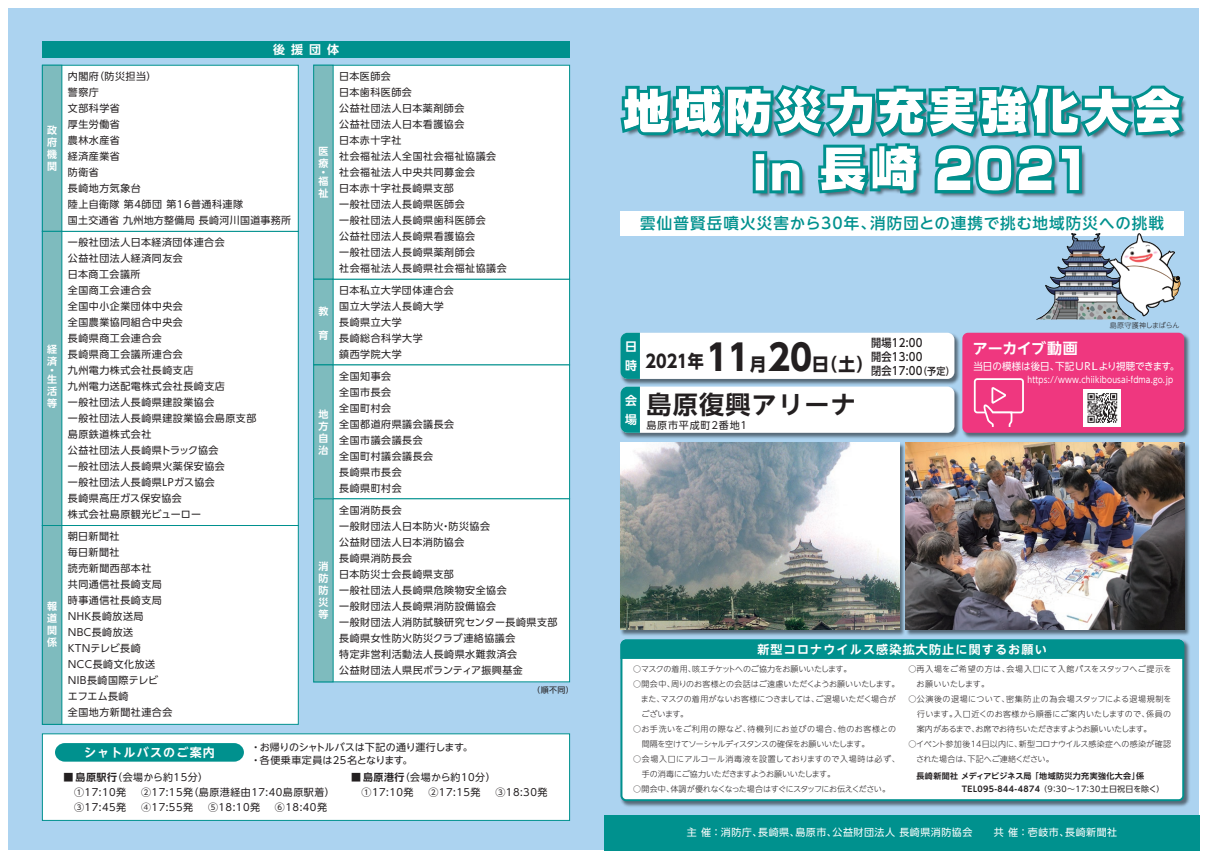
<style>
.page{position:relative;width:1208px;height:859px;background:#fff}
.page>*{position:absolute;margin:0;border:0;box-sizing:border-box;transform-origin:0 0}
.t1{font:700 25.1px "UD Shin Go NT Pro De";letter-spacing:.05em;color:#231f20}
.t2{font:700 17.8px "UD Shin Go NT Pro";color:#231f20;scale:.9 1}
.t3{font:500 15.5px "UD Shin Go NT Pro";letter-spacing:.075em;color:#00918e}
.t4{font:700 15px "UD Shin Go NT Pro De";letter-spacing:-.015em;color:#fff}
.t5{font:700 12px "UD Shin Go NT Pro De";letter-spacing:.1em;color:#fff}
.t6{font:700 12px "UD Shin Go Pro De";color:#fff}
.t7{font:700 11.9px "UD Shin Go NT Pro De";color:#fff}
.t8{font:500 11.3px/13.8px "UD Shin Go NT Pro";letter-spacing:.025em;color:#231f20;scale:.9 1}
.t9{font:10px/16px "UD Shin Go Pro";letter-spacing:.05em;color:#231f20}
.t10{font:10px/15px "UD Shin Go NT Pro";letter-spacing:.05em;color:#231f20}
.t11{font:10px "UD Shin Go Pro";letter-spacing:.05em;color:#fff}
.t12{font:10px/13px "UD Shin Go NT Pro";color:#231f20}
.t13{font:700 10px/12px "UD Shin Go Pro De";color:#fff}
.t14{font:10px "UD Shin Go NT Pro";letter-spacing:-.005em;color:#fff;scale:.95 1}
.t15{font:10px "UD Shin Go NT Pro";letter-spacing:.08em;color:#231f20}
.t16{font:8.8px "UD Shin Go NT Pro";letter-spacing:.025em;color:#fff}
.t17{font:300 8px/15px "UD Shin Go NT Pro";letter-spacing:-.005em;color:#231f20}
.t18{font:300 8px "UD Shin Go NT Pro";letter-spacing:-.045em;color:#231f20}
.t19{font:300 8px/15px "UD Shin Go NT Pro";letter-spacing:.05em;color:#231f20}
.t20{font:8px "UD Shin Go NT Pro";letter-spacing:.035em;color:#231f20}
.t21{font:700 8px "UD Shin Go NT Pro De";letter-spacing:.05em;color:#231f20}
.t22{font:8px "UD Shin Go Pro";color:#231f20}
.t23{font:300 7px "UD Shin Go NT Pro";letter-spacing:-.005em;color:#231f20}
.s1{font-family:"UD Shin Go NT Pro De";font-weight:700}
.s2{font-family:"Koz Go Pr 6 N"}
.s3{font-size:35.6px}
.s4{font-size:10px}
</style>
<div class="page">
<div style="left:9px;top:9px;width:1190px;height:841px;background:#acd3f0"></div>
<div style="left:620px;top:211px;width:564px;height:25px;background:#fff"></div>
<img style="left:620px;top:442px;width:284px;height:194px">
<img style="left:620px;top:443px;width:279px;height:187px">
<img style="left:904px;top:442px;width:286px;height:194px">
<img style="left:905px;top:443px;width:279px;height:187px">
<img style="left:621px;top:332px;width:569px;height:107px">
<div style="left:962px;top:333px;width:222px;height:100px;background:#ef377f;border-radius:6px"></div>
<div style="left:1083px;top:389px;width:38px;height:38px;background:#fff"></div>
<svg style="left:1087px;top:393px;width:30px;height:30px"></svg>
<div style="left:974px;top:378px;width:50px;height:35px;border:2px solid #fff;border-radius:3px"></div>
<svg style="left:983px;top:387px;width:30px;height:40px"></svg>
<img style="left:621px;top:640px;width:569px;height:167px">
<div style="left:620px;top:659px;width:564px;height:142px;background:#fff"></div>
<svg style="left:620px;top:639px;width:564px;height:20px;background:#03928f"></svg>
<div style="left:42px;top:65px;width:257px;height:167px;background:#fff;border:1px solid #00918e"></div>
<div style="left:42px;top:65px;width:20px;height:166px;background:#7ebbbe"></div>
<div style="left:42px;top:65px;width:20px;height:167px;border:1px solid #00918e"></div>
<div style="left:42px;top:231px;width:257px;height:295px;background:#fff;border:1px solid #00918e"></div>
<div style="left:42px;top:231px;width:20px;height:294px;background:#7ebbbe"></div>
<div style="left:42px;top:231px;width:20px;height:295px;border:1px solid #00918e"></div>
<div style="left:620px;top:333px;width:334px;height:46px;background:#fff;border-radius:7px"></div>
<svg style="left:620px;top:333px;width:20px;height:46px"></svg>
<div style="left:620px;top:387px;width:334px;height:46px;background:#fff;border-radius:7px"></div>
<svg style="left:620px;top:387px;width:20px;height:46px"></svg>
<img style="left:1036px;top:233px;width:145px;height:87px">
<div style="left:604px;top:815px;width:595px;height:35px;background:#00918e"></div>
<div style="left:42px;top:41px;width:527px;height:17px;background:#00918e"></div>
<div style="left:42px;top:525px;width:257px;height:200px;background:#fff;border:1px solid #00918e"></div>
<div style="left:42px;top:733px;width:528px;height:88px;background:#fff;border:1px solid #00918e"></div>
<div style="left:42px;top:525px;width:20px;height:199px;background:#7ebbbe"></div>
<div style="left:42px;top:525px;width:20px;height:200px;border:1px solid #00918e"></div>
<div style="left:313px;top:65px;width:257px;height:215px;background:#fff;border:1px solid #00918e"></div>
<div style="left:314px;top:65px;width:19px;height:214px;background:#7ebbbe"></div>
<div style="left:313px;top:65px;width:20px;height:215px;border:1px solid #00918e"></div>
<div style="left:313px;top:279px;width:257px;height:86px;background:#fff;border:1px solid #00918e"></div>
<div style="left:314px;top:279px;width:19px;height:86px;background:#7ebbbe"></div>
<div style="left:313px;top:279px;width:20px;height:86px;border:1px solid #00918e"></div>
<div style="left:313px;top:365px;width:257px;height:134px;background:#fff"></div>
<div style="left:314px;top:365px;width:19px;height:134px;background:#7ebbbe"></div>
<div style="left:313px;top:365px;width:20px;height:134px;border:1px solid #00918e"></div>
<div style="left:313px;top:498px;width:257px;height:184px;background:#fff;border:1px solid #00918e"></div>
<div style="left:314px;top:499px;width:19px;height:183px;background:#7ebbbe"></div>
<div style="left:313px;top:498px;width:20px;height:184px;border:1px solid #00918e"></div>
<img style="left:644px;top:100px;width:542px;height:98px">
<svg style="left:620px;top:85px;width:564px;height:52px;background:#99cdd2"></svg>
<svg style="left:752px;top:151px;width:50px;height:42px"></svg>
<svg style="left:818px;top:143px;width:102px;height:51px;background:#9dcfd3"></svg>
<svg style="left:934px;top:145px;width:147px;height:49px;background:#95ccd0"></svg>
<svg style="left:55px;top:743px;width:189px;height:19px;background:#0b9593"></svg>
<p class="t13" style="left:47px;top:124px;width:11px;text-align:justify">政府機関</p>
<p class="t13" style="left:47px;top:343px;width:11px">経済</p>
<p class="t13" style="left:47px;top:365px;width:11px;line-height:9.2px">・生</p>
<p class="t13" style="left:47px;top:385px;width:11px">活等</p>
<p class="t13" style="left:47px;top:600px;width:11px;text-align:justify">報道関係</p>
<p class="t6" style="left:273px;top:40px;width:67px">後援団体</p>
<p class="t9" style="left:68px;top:68px;width:225px">内閣府（防災担当）<br>警察庁<br>文部科学省<br>厚生労働省<br>農林水産省<br>経済産業省<br>防衛省<br>長崎地方気象台<br>陸上自衛隊 第4師団 第16普通科連隊<br>国土交通省 九州地方整備局 長崎河川国道事務所</p>
<p class="t9" style="left:68px;top:234px;width:190px">一般社団法人日本経済団体連合会<br>公益社団法人経済同友会<br>日本商工会議所<br>全国商工会連合会<br>全国中小企業団体中央会<br>全国農業協同組合中央会<br>長崎県商工会連合会<br>長崎県商工会議所連合会<br>九州電力株式会社長崎支店<br>九州電力送配電株式会社長崎支店<br>一般社団法人長崎県建設業協会<br>一般社団法人長崎県建設業協会島原支部島原鉄道株式会社<br>公益社団法人長崎県トラック協会<br>一般社団法人長崎県火薬保安協会<br>一般社団法人長崎県ＬＰガス協会<br>長崎県高圧ガス保安協会<br>株式会社島原観光ビューロー</p>
<p class="t9" style="left:66px;top:528px;width:108px">朝日新聞社<br>毎日新聞社<br>読売新聞西部本社<br>共同通信社長崎支局時事通信社長崎支局<br>ＮＨＫ長崎放送局<br>ＮＢＣ長崎放送<br>ＫＴＮテレビ長崎<br>ＮＣＣ長崎文化放送<br>ＮＩＢ長崎国際テレビ<br>エフエム長崎<br>全国地方新聞社連合会</p>
<p class="t13" style="left:318px;top:145px;width:11px">医療</p>
<p class="t13" style="left:318px;top:168px;width:11px;line-height:9.2px">・福</p>
<p class="t13" style="left:318px;top:187px;width:11px">祉</p>
<p class="t13" style="left:318px;top:305px;width:11px">教</p>
<p class="t13" style="left:318px;top:329px;width:11px">育</p>
<p class="t13" style="left:318px;top:407px;width:11px;text-align:justify">地方自治</p>
<p class="t13" style="left:318px;top:559px;width:11px;text-align:justify">消防防災等</p>
<p class="t9" style="left:339px;top:68px;width:169px">日本医師会<br>日本歯科医師会<br>公益社団法人日本薬剤師会<br>公益社団法人日本看護協会<br>日本赤十字社<br>社会福祉法人全国社会福祉協議会社会福祉法人中央共同募金会<br>日本赤十字社長崎県支部<br>一般社団法人長崎県医師会<br>一般社団法人長崎県歯科医師会<br>公益社団法人長崎県看護協会<br>一般社団法人長崎県薬剤師会<br>社会福祉法人長崎県社会福祉協議会</p>
<p class="t9" style="left:339px;top:282px;width:116px">日本私立大学団体連合会国立大学法人長崎大学長崎県立大学<br>長崎総合科学大学<br>鎮西学院大学</p>
<p class="t9" style="left:339px;top:368px;width:116px">全国知事会<br>全国市長会<br>全国町村会<br>全国都道府県議会議長会全国市議会議長会<br>全国町村議会議長会<br>長崎県市長会<br>長崎県町村会</p>
<p class="t9" style="left:339px;top:502px;width:220px">全国消防長会<br>一般財団法人日本防火・防災協会<br>公益財団法人日本消防協会<br>長崎県消防長会<br>日本防災士会長崎県支部<br>一般社団法人長崎県危険物安全協会<br>一般財団法人長崎県消防設備協会<br>一般財団法人消防試験研究センター長崎県支部長崎県女性防火防災クラブ連絡協議会<br>特定非営利活動法人長崎県水難救済会<br>公益財団法人県民ボランティア振興基金</p>
<p class="t22" style="left:532px;top:683px;width:43px">（順不同）</p>
<p class="t5" style="left:84px;top:743px;width:132px">シャトルバスのご案内</p>
<p class="t12" style="left:251px;top:740px;width:223px">・お帰りのシャトルバスは下記の通り運行します。・各便乗車定員は25名となります。</p>
<p class="t10" style="left:64px;top:769px;width:273px"><span class="s1">■ 島原駅行</span>（会場から約15分）<br>　①17:10発 　②17:15発（島原港経由17:40島原駅着）　③17:45発　 <span class="s2">④</span>17:55発　 ⑤18:10発　 ⑥18:40発</p>
<p class="t10" style="left:351px;top:769px;width:198px"><span class="s1">■ 島原港行</span>（会場から約10分）　①17:10発　 ②17:15発　 ③18:30発</p>
<h3 class="t3" style="left:640px;top:210px;width:525px">雲仙普賢岳噴火災害から30年、消防団との連携で挑む地域防災への挑戦</h3>
<h2 class="t2" style="left:645px;top:348px;width:254px">2021年 <span class="s3">11</span>月<span class="s3">20</span>日（土）</h2>
<p class="t8" style="left:871px;top:336px;width:59px">開場12:00開会13:00</p>
<p class="t7" style="left:625px;top:337px;width:13px">日</p>
<p class="t7" style="left:625px;top:356px;width:13px">時</p>
<p class="t8" style="left:871px;top:363px;width:95px">閉会17:00<span class="s4">（予定）</span></p>
<h1 class="t1" style="left:625px;top:384px;width:232px"><sup>会</sup> 島原復興アリーナ</h1>
<p class="t15" style="left:646px;top:417px;width:102px">島原市平成町2番地1</p>
<p class="t7" style="left:625px;top:410px;width:13px">場</p>
<p class="t23" style="left:1109px;top:319px;width:71px">島原守護神しまばらん</p>
<h3 class="t4" style="left:973px;top:336px;width:106px">アーカイブ動画</h3>
<p class="t14" style="left:973px;top:358px;width:218px">当日の模様は後日、下記URＬより視聴できます。</p>
<p class="t16" style="left:973px;top:373px;width:201px">　　　　　　https://www.chiikibousai-fdma.go.jp</p>
<p class="t5" style="left:757px;top:639px;width:291px">新型コロナウイルス感染拡大防止に関するお願い</p>
<p class="t18" style="left:633px;top:662px;width:220px">○マスクの着用、咳エチケットへのご協力をお願いいたします。</p>
<p class="t17" style="left:641px;top:676px;width:260px;text-indent:-8px">○開会中、周りのお客様との会話はご遠慮いただくようお願いいたします。また、マスクの着用がないお客様につきましては、ご退場いただく場合がございます。</p>
<p class="t17" style="left:641px;top:721px;width:256px;text-indent:-8px">○お手洗いをご利用の際など、待機列にお並びの場合、他のお客様との間隔を空けてソーシャルディスタンスの確保をお願いいたします。</p>
<p class="t17" style="left:642px;top:751px;width:259px;text-indent:-9px">○会場入口にアルコール消毒液を設置しておりますので入場時は必ず、手の消毒にご協力いただきますようお願いいたします。</p>
<p class="t18" style="left:633px;top:782px;width:258px">○開会中、体調が優れなくなった場合はすぐにスタッフにお伝えください。</p>
<p class="t19" style="left:916px;top:661px;width:256px;text-indent:-8px">○再入場をご希望の方は、会場入口にて入館パスをスタッフへご提示をお願いいたします。</p>
<p class="t17" style="left:916px;top:691px;width:256px;text-align:justify;text-indent:-8px">○公演後の退場について、密集防止の為会場スタッフによる退場規制を行います。入口近くのお客様から順番にご案内いたしますので、係員の案内があるまで、お席でお待ちいただきますようお願いいたします。</p>
<p class="t17" style="left:908px;top:736px;width:264px">○イベント参加後14日以内に、新型コロナウイルス感染症への感染が確認　された場合は、下記へご連絡ください。</p>
<p class="t21" style="left:916px;top:769px;width:229px">長崎新聞社 メディアビジネス局 「地域防災力充実強化大会」係</p>
<p class="t20" style="left:962px;top:782px;width:204px"><span class="s1">TEL095-844-4874</span> （9：30～17：30土日祝日を除く）</p>
<p class="t11" style="left:687px;top:824px;width:432px">主 催：消防庁、長崎県、島原市、公益財団法人 長崎県消防協会　　共 催：壱岐市、長崎新聞社</p>
</div>
